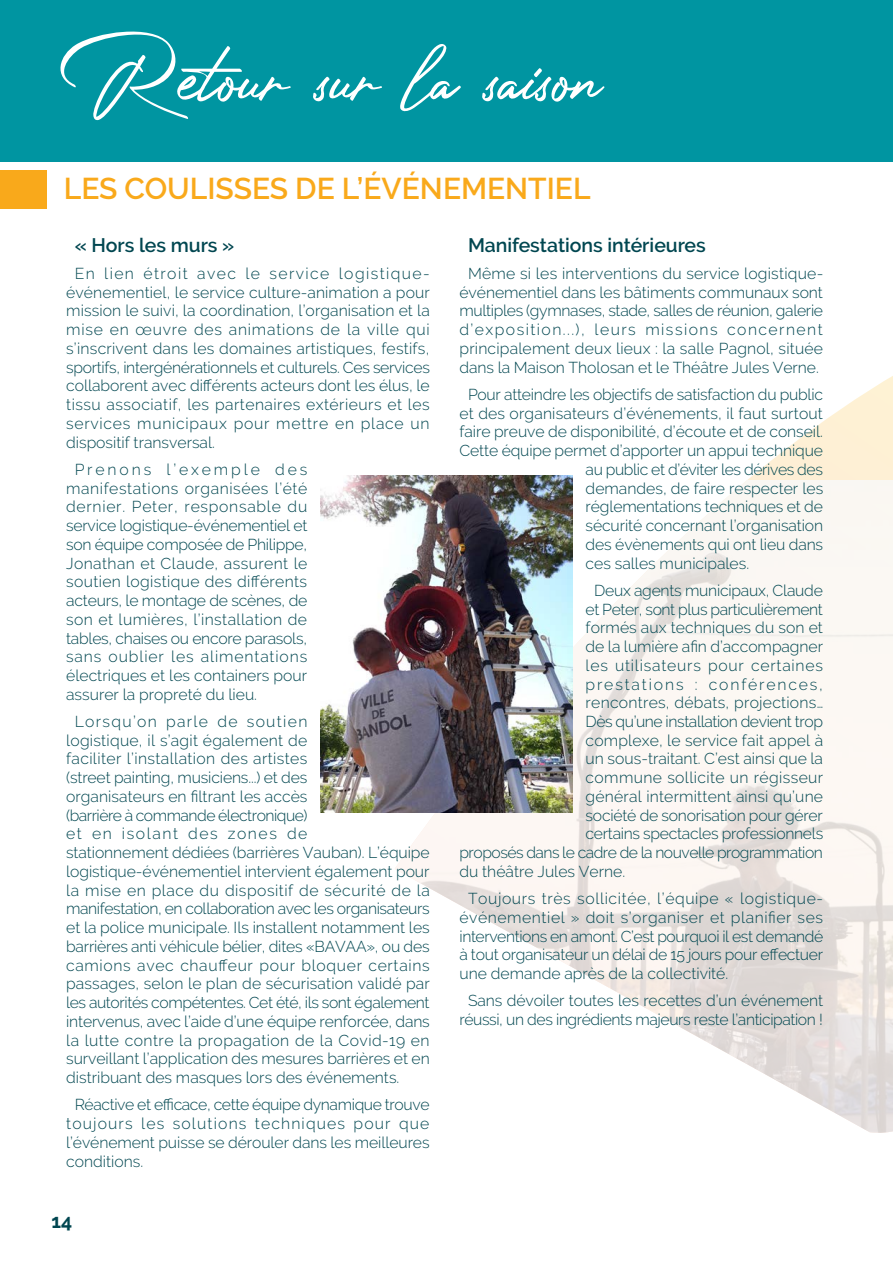
<style>
.page{position:relative;width:893px;height:1263px;background:#fff}
.page>*{position:absolute;margin:0;border:0;box-sizing:border-box;transform-origin:0 0}
.t1{font:90px "Photograph Signature";color:#fff}
.Paragraphe_corps_tex{font:600 30px "Raleway";color:#f9a91b}
.Paragraphe_corps_tex-2{font:600 19.5px "Raleway";color:#004650}
.Paragraphe_corps_tex-3{font:700 19.5px "Raleway";color:#004650}
.Paragraphe_corps_tex-4{font:300 15.75px/18.8px "Raleway";letter-spacing:-.005em;color:#004650;text-align:justify}
.Paragraphe_corps_tex-5{font:300 15.75px/18.8px "Raleway";letter-spacing:-.025em;color:#004650;text-align:center}
.Paragraphe_corps_tex-6{font:300 15.75px "Raleway";letter-spacing:-.03em;color:#004650}
.Paragraphe_corps_tex-7{font:300 15.75px "Raleway";letter-spacing:.015em;color:#004650}
.Paragraphe_corps_tex-8{font:300 15.75px "Raleway";letter-spacing:.05em;color:#004650}
.Paragraphe_corps_tex-9{font:300 15.75px "Raleway";letter-spacing:.025em;color:#004650}
.Paragraphe_corps_tex-10{font:300 15.75px "Raleway";letter-spacing:.115em;color:#004650}
</style>
<div class="page">
<svg style="left:395px;top:376px;width:498px;height:104px"></svg>
<img style="left:395px;top:480px;width:498px;height:653px">
<div style="left:0;top:0;width:893px;height:162px;background:#0095a1"></div>
<div style="left:0;top:170px;width:47px;height:38px;background:#f9a91b"></div>
<img style="left:320px;top:476px;width:253px;height:336px">
<p class="t1" style="left:90px;top:-2px;width:513px">Retour sur la saison</p>
<p class="Paragraphe_corps_tex" style="left:64px;top:172px;width:528px">LES COULISSES DE L’ÉVÉNEMENTIEL</p>
<p class="Paragraphe_corps_tex-2" style="left:75px;top:233px;width:161px">« Hors les murs »</p>
<p class="Paragraphe_corps_tex-4" style="left:66px;top:264px;width:365px;text-indent:9px">En lien étroit avec le service logistique&shy;événementiel, le service culture-animation a pour mission le suivi, la coordination, l’organisation et la mise en œuvre des animations de la ville qui s’inscrivent dans les domaines artistiques, festifs, sportifs, intergénérationnels et culturels. Ces services collaborent avec différents acteurs dont les élus, le tissu associatif, les partenaires extérieurs et les services municipaux pour mettre en place un dispositif transversal.</p>
<p class="Paragraphe_corps_tex-4" style="left:66px;top:460px;width:243px;text-indent:9px">Prenons l’exemple des manifestations organisées l’été dernier. Peter, responsable du service logistique-événementiel et son équipe composée de Philippe, Jonathan et Claude, assurent le soutien logistique des différents acteurs, le montage de scènes, de son et lumières, l’installation de tables, chaises ou encore parasols, sans oublier les alimentations électriques et les containers pour assurer la propreté du lieu.</p>
<p class="Paragraphe_corps_tex-4" style="left:66px;top:712px;width:365px;text-align:left;text-indent:9px">Lorsqu’on parle de soutien<br>logistique, il s’agit également de<br>faciliter l’installation des artistes<br>(street painting, musiciens...) et des<br>organisateurs en filtrant les accès<br>(barrière à commande électronique)<br>et en isolant des zones de<br>stationnement dédiées (barrières Vauban). L’équipe logistique-événementiel intervient également pour la mise en place du dispositif de sécurité de la manifestation, en collaboration avec les organisateurs et la police municipale. Ils installent notamment les barrières anti véhicule bélier, dites «BAVAA», ou des camions avec chauffeur pour bloquer certains passages, selon le plan de sécurisation validé par les autorités compétentes. Cet été, ils sont également intervenus, avec l’aide d’une équipe renforcée, dans la lutte contre la propagation de la Covid-19 en surveillant l’application des mesures barrières et en distribuant des masques lors des événements.</p>
<p class="Paragraphe_corps_tex-4" style="left:66px;top:1095px;width:365px;text-indent:9px">Réactive et efficace, cette équipe dynamique trouve toujours les solutions techniques pour que l’événement puisse se dérouler dans les meilleures conditions.</p>
<p class="Paragraphe_corps_tex-3" style="left:52px;top:1210px;width:22px">14</p>
<p class="Paragraphe_corps_tex-2" style="left:468px;top:233px;width:239px">Manifestations intérieures</p>
<p class="Paragraphe_corps_tex-4" style="left:459px;top:264px;width:365px;text-align:center">Même si les interventions du service logistique&shy;événementiel dans les bâtiments communaux sont multiples (gymnases, stade, salles de réunion, galerie d’exposition...), leurs missions concernent principalement deux lieux : la salle Pagnol, située dans la Maison Tholosan et le Théâtre Jules Verne.</p>
<p class="Paragraphe_corps_tex-4" style="left:468px;top:385px;width:356px">Pour atteindre les objectifs de satisfaction du public</p>
<p class="Paragraphe_corps_tex-4" style="left:459px;top:404px;width:365px">et des organisateurs d’événements, il faut surtout</p>
<p class="Paragraphe_corps_tex-4" style="left:459px;top:422px;width:365px">faire preuve de disponibilité, d’écoute et de conseil.</p>
<p class="Paragraphe_corps_tex-4" style="left:459px;top:441px;width:365px">Cette équipe permet d’apporter un appui technique</p>
<p class="Paragraphe_corps_tex-5" style="left:586px;top:460px;width:239px">au public et d’éviter les dérives des</p>
<p class="Paragraphe_corps_tex-4" style="left:586px;top:478px;width:239px">demandes, de faire respecter les</p>
<p class="Paragraphe_corps_tex-4" style="left:586px;top:497px;width:239px">réglementations techniques et de</p>
<p class="Paragraphe_corps_tex-4" style="left:586px;top:516px;width:239px">sécurité concernant l’organisation</p>
<p class="Paragraphe_corps_tex-4" style="left:586px;top:535px;width:239px">des évènements qui ont lieu dans</p>
<p class="Paragraphe_corps_tex-4" style="left:586px;top:553px;width:165px">ces salles municipales.</p>
<p class="Paragraphe_corps_tex-4" style="left:594px;top:581px;width:230px">Deux agents municipaux, Claude</p>
<p class="Paragraphe_corps_tex-5" style="left:586px;top:599px;width:239px">et Peter, sont plus particulièrement</p>
<p class="Paragraphe_corps_tex-4" style="left:586px;top:618px;width:239px">formés aux techniques du son et</p>
<p class="Paragraphe_corps_tex-4" style="left:586px;top:637px;width:239px">de la lumière afin d’accompagner</p>
<p class="Paragraphe_corps_tex-8" style="left:586px;top:656px;width:239px">les utilisateurs pour certaines</p>
<p class="Paragraphe_corps_tex-10" style="left:586px;top:675px;width:239px">prestations : conférences,</p>
<p class="Paragraphe_corps_tex-7" style="left:586px;top:693px;width:239px">rencontres, débats, projections…</p>
<p class="Paragraphe_corps_tex-5" style="left:586px;top:712px;width:239px">Dès qu’une installation devient trop</p>
<p class="Paragraphe_corps_tex-4" style="left:586px;top:731px;width:239px">complexe, le service fait appel à</p>
<p class="Paragraphe_corps_tex-4" style="left:586px;top:749px;width:239px">un sous-traitant. C’est ainsi que la</p>
<p class="Paragraphe_corps_tex-9" style="left:586px;top:768px;width:239px">commune sollicite un régisseur</p>
<p class="Paragraphe_corps_tex-4" style="left:586px;top:787px;width:239px">général intermittent ainsi qu’une</p>
<p class="Paragraphe_corps_tex-4" style="left:586px;top:806px;width:239px">société de sonorisation pour gérer</p>
<p class="Paragraphe_corps_tex-4" style="left:586px;top:824px;width:239px">certains spectacles professionnels</p>
<p class="Paragraphe_corps_tex-6" style="left:459px;top:843px;width:365px">proposés dans le cadre de la nouvelle programmation</p>
<p class="Paragraphe_corps_tex-4" style="left:459px;top:862px;width:167px">du théâtre Jules Verne.</p>
<p class="Paragraphe_corps_tex-4" style="left:459px;top:889px;width:365px;text-indent:9px">Toujours très sollicitée, l’équipe « logistique&shy;événementiel » doit s’organiser et planifier ses interventions en amont. C’est pourquoi il est demandé à tout organisateur un délai de 15 jours pour effectuer une demande après de la collectivité.</p>
<p class="Paragraphe_corps_tex-5" style="left:459px;top:991px;width:365px">Sans dévoiler toutes les recettes d’un événement réussi, un des ingrédients majeurs reste l’anticipation !</p>
</div>
